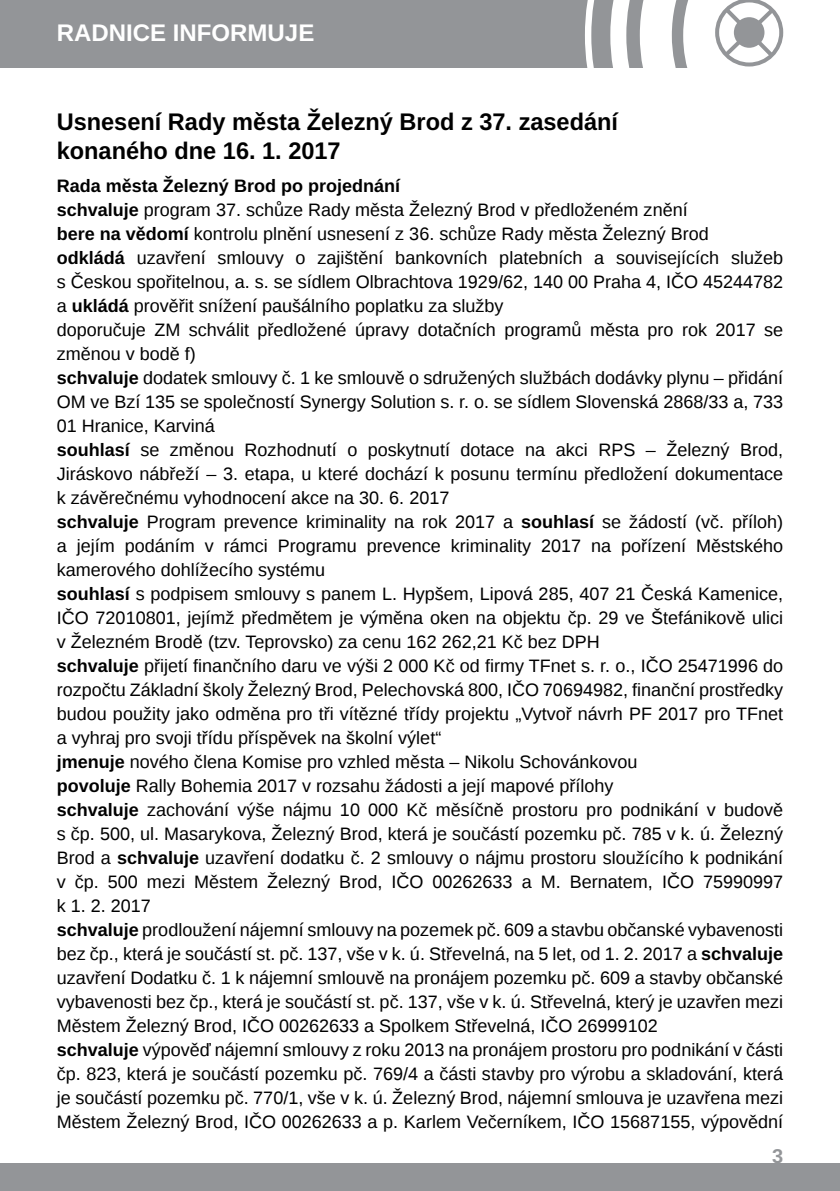
<style>
.page{position:relative;width:840px;height:1191px;background:#fff}
.page>*{position:absolute;margin:0;border:0;box-sizing:border-box;transform-origin:0 0}
.t1{font:700 24px/28.8px "Liberation Sans";color:#000}
.t2{font:700 24px "Liberation Sans";color:#fff}
.t3{font:700 20px "Liberation Sans";color:#939598}
.t4{font:18px/24px "Liberation Sans";color:#000}
.s1{font-weight:700}
</style>
<div class="page">
<div style="left:0;top:1163px;width:839px;height:28px;background:#939598"></div>
<div style="left:0;top:0;width:701px;height:67px;background:#939598"></div>
<svg style="left:581px;top:0;width:203px;height:68px"></svg>
<h1 class="t2" style="left:57px;top:16px;width:259px">radnice informuje</h1>
<h1 class="t1" style="left:57px;top:107px;width:562px">Usnesení Rady města Železný Brod z 37. zasedání konaného dne 16. 1. 2017</h1>
<p class="t4" style="left:57px;top:175px;width:727px"><span class="s1">Rada města Železný Brod po projednání<br>schvaluje</span> program 37. schůze Rady města Železný Brod v předloženém znění<br><span class="s1">bere na vědomí</span> kontrolu plnění usnesení z 36. schůze Rady města Železný Brod<br><span class="s1">odkládá</span> uzavření smlouvy o zajištění bankovních platebních a souvisejících služeb s Českou spořitelnou, a. s. se sídlem Olbrachtova 1929/62, 140 00 Praha 4, IČO 45244782 a <span class="s1">ukládá</span> prověřit snížení paušálního poplatku za služby<br>doporučuje ZM schválit předložené úpravy dotačních programů města pro rok 2017 se změnou v bodě f)<br><span class="s1">schvaluje</span> dodatek smlouvy č. 1 ke smlouvě o sdružených službách dodávky plynu – přidání OM ve Bzí 135 se společností Synergy Solution s. r. o. se sídlem Slovenská 2868/33 a, 733<br>01 Hranice, Karviná<br><span class="s1">souhlasí</span> se změnou Rozhodnutí o poskytnutí dotace na akci RPS – Železný Brod, Jiráskovo nábřeží – 3. etapa, u které dochází k posunu termínu předložení dokumentace k závěrečnému vyhodnocení akce na 30. 6. 2017<br><span class="s1">schvaluje</span> Program prevence kriminality na rok 2017 a <span class="s1">souhlasí</span> se žádostí (vč. příloh) a jejím podáním v rámci Programu prevence kriminality 2017 na pořízení Městského kamerového dohlížecího systému<br><span class="s1">souhlasí</span> s podpisem smlouvy s panem L. Hypšem, Lipová 285, 407 21 Česká Kamenice, IČO 72010801, jejímž předmětem je výměna oken na objektu čp. 29 ve Štefánikově ulici v Železném Brodě (tzv. Teprovsko) za cenu 162 262,21 Kč bez DPH<br><span class="s1">schvaluje</span> přijetí finančního daru ve výši 2 000 Kč od firmy TFnet s. r. o., IČO 25471996 do rozpočtu Základní školy Železný Brod, Pelechovská 800, IČO 70694982, finanční prostředky budou použity jako odměna pro tři vítězné třídy projektu „Vytvoř návrh PF 2017 pro TFnet a vyhraj pro svoji třídu příspěvek na školní výlet“<br><span class="s1">jmenuje</span> nového člena Komise pro vzhled města – N ikolu Schovánkovou<br><span class="s1">povoluje</span> Rally Bohemia 2017 v rozsahu žádosti a její mapové přílohy<br><span class="s1">schvaluje</span> zachování výše nájmu 10 000 Kč měsíčně prostoru pro podnikání v budově s čp. 500, ul. Masarykova, Železný Brod, která je součástí pozemku pč. 785 v k. ú. Železný Brod a <span class="s1">schvaluje</span> uzavření dodatku č. 2 smlouvy o nájmu prostoru sloužícího k podnikání v čp. 500 mezi Městem Železný Brod, IČO 00262633 a M. Bernatem, IČO 75990997 k 1. 2. 2017<br><span class="s1">schvaluje</span> prodloužení nájemní smlouvy na pozemek pč. 609 a stavbu občanské vybavenosti bez čp., která je součástí st. pč. 137, vše v k. ú. Střevelná, na 5 let, od 1. 2. 2017 a <span class="s1">schvaluje </span>uzavření Dodatku č. 1 k nájemní smlouvě na pronájem pozemku pč. 609 a stavby občanské vybavenosti bez čp., která je součástí st. pč. 137, vše v k. ú. Střevelná, který je uzavřen mezi Městem Železný Brod, IČO 00262633 a Spolkem Střevelná, IČO 26999102<br><span class="s1">schvaluje</span> výpověď nájemní smlouvy z roku 2013 na pronájem prostoru pro podnikání v části čp. 823, která je součástí pozemku pč. 769/4 a části stavby pro výrobu a skladování, která je součástí pozemku pč. 770/1, vše v k. ú. Železný Brod, nájemní smlouva je uzavřena mezi Městem Železný Brod, IČO 00262633 a p. Karlem Večerníkem, IČO 15687155, výpovědní</p>
<p class="t3" style="left:771px;top:1142px;width:13px">3</p>
</div>
